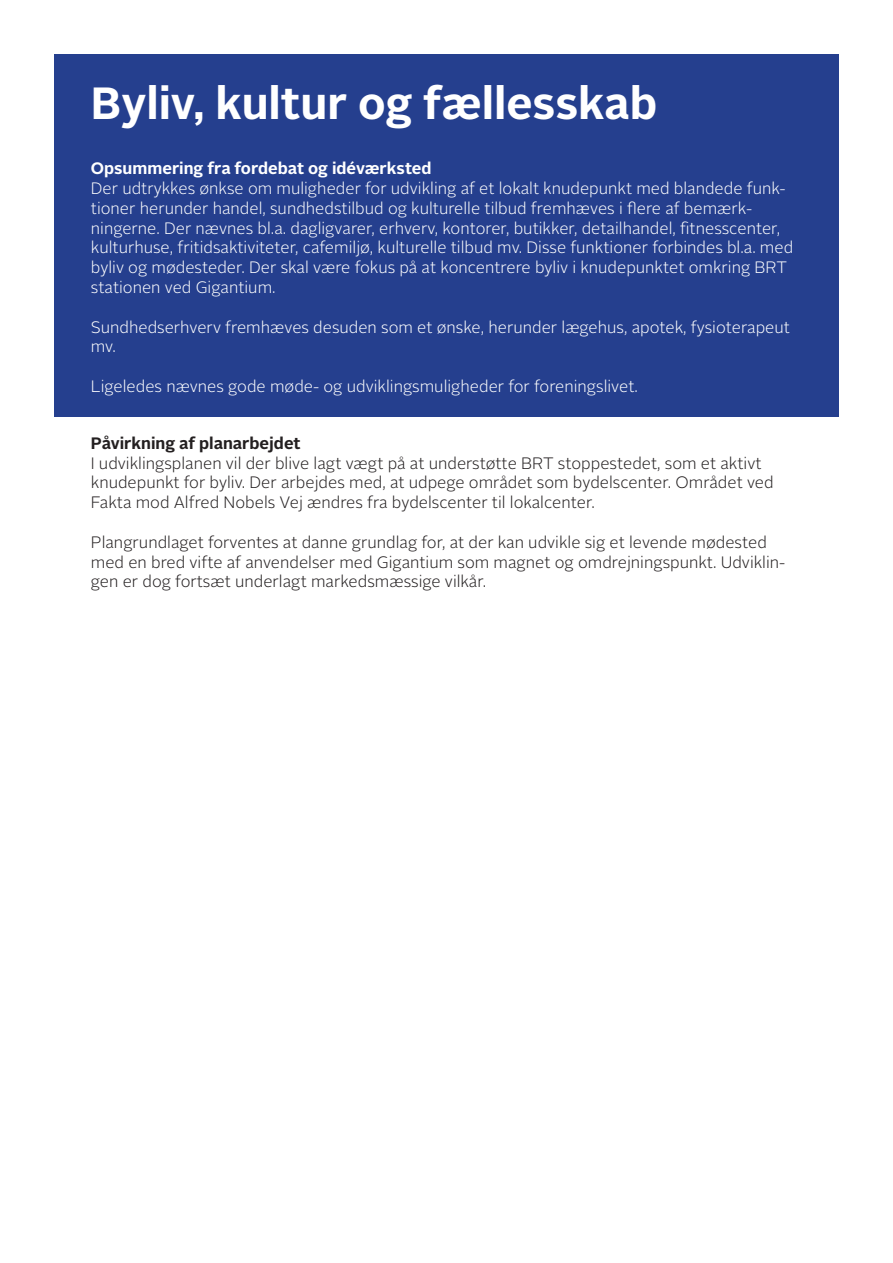
<style>
.page{position:relative;width:893px;height:1263px;background:#fff}
.page>*{position:absolute;margin:0;border:0;box-sizing:border-box;transform-origin:0 0}
.t1{font:700 45px "Alright Sans";color:#fff}
.t2{font:300 16.5px/19.8px "Alright Sans";color:#fff}
.t3{font:300 16.5px/19.8px "Alright Sans";color:#231f20}
.t4{font:700 16.5px "Alright Sans";color:#fff}
.t5{font:700 16.5px "Alright Sans";color:#231f20}
</style>
<div class="page">
<div style="left:54px;top:54px;width:785px;height:363px;background:#253f8e"></div>
<p class="t1" style="left:91px;top:72px;width:568px">Byliv, kultur og fællesskab</p>
<p class="t4" style="left:91px;top:157px;width:342px">Opsummering fra fordebat og idéværksted</p>
<p class="t2" style="left:91px;top:179px;width:704px">Der udtrykkes ønkse om muligheder for udvikling af et lokalt knudepunkt med blandede funk&shy;tioner herunder handel, sundhedstilbud og kulturelle tilbud fremhæves i flere af bemærk&shy;ningerne. Der nævnes bl.a. dagligvarer, erhverv, kontorer, butikker, detailhandel, fitnesscenter, kulturhuse, fritidsaktiviteter, cafemiljø, kulturelle tilbud mv. Disse funktioner forbindes bl.a. med byliv og mødesteder. Der skal være fokus på at koncentrere byliv i knudepunktet omkring BRT stationen ved Gigantium.</p>
<p class="t2" style="left:91px;top:317px;width:700px">Sundhedserhverv fremhæves desuden som et ønske, herunder lægehus, apotek, fysioterapeut mv.</p>
<p class="t2" style="left:91px;top:377px;width:549px">Ligeledes nævnes gode møde- og udviklingsmuligheder for foreningslivet.</p>
<p class="t5" style="left:91px;top:431px;width:211px">Påvirkning af planarbejdet</p>
<p class="t3" style="left:91px;top:453px;width:684px">I udviklingsplanen vil der blive lagt vægt på at understøtte BRT stoppestedet, som et aktivt knudepunkt for byliv. Der arbejdes med, at udpege området som bydelscenter. Området ved<br>Fakta mod Alfred Nobels Vej ændres fra bydelscenter til lokalcenter.</p>
<p class="t3" style="left:91px;top:532px;width:696px">Plangrundlaget forventes at danne grundlag for, at der kan udvikle sig et levende mødested med en bred vifte af anvendelser med Gigantium som magnet og omdrejningspunkt. Udviklin&shy;gen er dog fortsæt underlagt markedsmæssige vilkår.</p>
</div>
